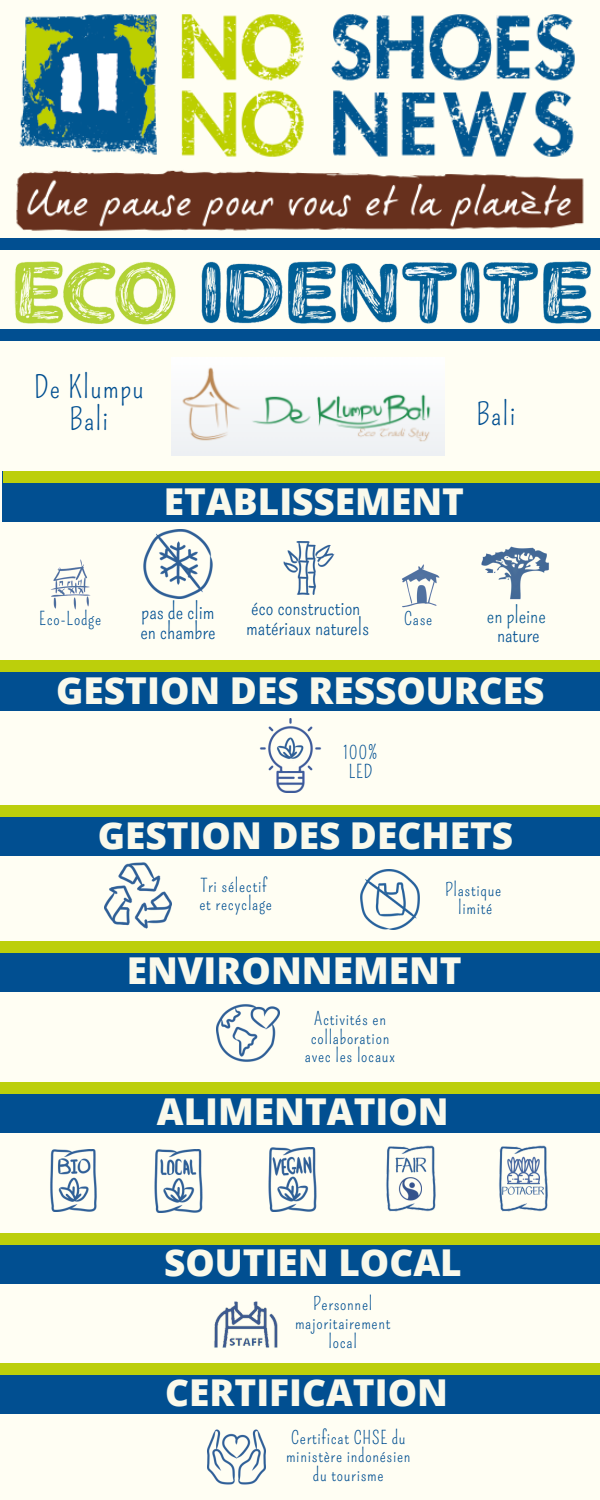
<style>
.page{position:relative;width:600px;height:1500px;background:#fffef3}
.page>*{position:absolute;margin:0;border:0;box-sizing:border-box;transform-origin:0 0}
.t1{font:800 37px "Open Sans";color:#faf9eb}
.t2{font:30.3px/31.5px "Pompiere";letter-spacing:.04em;color:#014f91;text-align:center}
.t3{font:22px/20.2px "Pompiere";color:#014f91}
.t4{font:22px "Pompiere";color:#065892}
.t5{font:18px/18.8px "Pompiere";letter-spacing:.04em;color:#014f91;text-align:center}
</style>
<div class="page">
<div style="left:0;top:1082px;width:600px;height:51px;background:#014f91"></div>
<div style="left:0;top:1082px;width:600px;height:12px;background:#bccf0b"></div>
<div style="left:0;top:806px;width:600px;height:50px;background:#014f91"></div>
<div style="left:0;top:806px;width:600px;height:11px;background:#bccf0b"></div>
<div style="left:0;top:1233px;width:600px;height:51px;background:#014f91"></div>
<div style="left:0;top:1233px;width:600px;height:12px;background:#bccf0b"></div>
<div style="left:0;top:941px;width:600px;height:50px;background:#014f91"></div>
<div style="left:0;top:941px;width:600px;height:11px;background:#bccf0b"></div>
<div style="left:0;top:661px;width:600px;height:50px;background:#014f91"></div>
<div style="left:0;top:661px;width:600px;height:11px;background:#bccf0b"></div>
<div style="left:3px;top:472px;width:597px;height:50px;background:#014f91"></div>
<div style="left:4px;top:472px;width:596px;height:11px;background:#bccf0b"></div>
<img style="left:16px;top:14px;width:568px;height:217px">
<img style="left:14px;top:261px;width:578px;height:64px">
<div style="left:0;top:238px;width:600px;height:12px;background:#014f91"></div>
<div style="left:0;top:330px;width:600px;height:11px;background:#014f91"></div>
<img style="left:214px;top:1301px;width:64px;height:47px">
<img style="left:50px;top:1150px;width:47px;height:62px">
<img style="left:154px;top:1149px;width:49px;height:64px">
<img style="left:499px;top:1145px;width:49px;height:67px">
<img style="left:507px;top:1154px;width:33px;height:32px">
<img style="left:503px;top:1186px;width:42px;height:9px">
<img style="left:104px;top:862px;width:67px;height:67px">
<img style="left:217px;top:1004px;width:63px;height:58px">
<img style="left:360px;top:870px;width:60px;height:59px">
<img style="left:51px;top:559px;width:40px;height:51px">
<img style="left:386px;top:1145px;width:50px;height:67px">
<img style="left:395px;top:1157px;width:34px;height:16px">
<img style="left:172px;top:357px;width:272px;height:99px">
<img style="left:143px;top:530px;width:69px;height:69px">
<img style="left:259px;top:719px;width:63px;height:74px">
<div style="left:277px;top:738px;width:29px;height:18px;background:#fffef3"></div>
<div style="left:284px;top:742px;width:14px;height:29px;background:#fffef3"></div>
<div style="left:289px;top:742px;width:18px;height:18px;background:#fffef3"></div>
<div style="left:289px;top:746px;width:13px;height:18px;background:#fffef3"></div>
<img style="left:274px;top:736px;width:31px;height:25px">
<img style="left:402px;top:564px;width:38px;height:44px">
<img style="left:268px;top:1148px;width:49px;height:64px">
<img style="left:207px;top:1429px;width:58px;height:56px">
<img style="left:482px;top:546px;width:67px;height:54px">
<img style="left:283px;top:542px;width:52px;height:52px">
<div style="left:0;top:1363px;width:600px;height:51px;background:#014f91"></div>
<div style="left:0;top:1363px;width:600px;height:12px;background:#bccf0b"></div>
<h2 class="t2" style="left:34px;top:372px;width:111px">De Klumpu<br>Bali</h2>
<h2 class="t2" style="left:477px;top:399px;width:40px">Bali</h2>
<h1 class="t1" style="left:164px;top:475px;width:302px">ETABLISSEMENT</h1>
<p class="t5" style="left:39px;top:610px;width:63px">Eco-Lodge</p>
<p class="t3" style="left:140px;top:602px;width:77px">pas de clim en chambre</p>
<p class="t3" style="left:246px;top:598px;width:124px;line-height:19.9px">éco construction matériaux naturels</p>
<p class="t5" style="left:404px;top:610px;width:30px">Case</p>
<p class="t4" style="left:487px;top:602px;width:60px">en pleine</p>
<p class="t3" style="left:497px;top:624px;width:44px">nature</p>
<h1 class="t1" style="left:56px;top:664px;width:490px">GESTION DES RESSOURCES</h1>
<p class="t5" style="left:343px;top:743px;width:36px">100%<br>LED</p>
<h1 class="t1" style="left:98px;top:809px;width:417px">GESTION DES DECHETS</h1>
<p class="t5" style="left:199px;top:876px;width:74px;text-align:left">Tri sélectif et recyclage</p>
<p class="t5" style="left:445px;top:880px;width:58px">Plastique limité</p>
<h1 class="t1" style="left:127px;top:944px;width:336px">ENVIRONNEMENT</h1>
<p class="t5" style="left:305px;top:1009px;width:92px">Activités en collaboration avec les locaux</p>
<h1 class="t1" style="left:157px;top:1085px;width:293px">ALIMENTATION</h1>
<h1 class="t1" style="left:164px;top:1237px;width:299px">SOUTIEN LOCAL</h1>
<p class="t5" style="left:295px;top:1295px;width:97px">Personnel majoritairement local</p>
<h1 class="t1" style="left:165px;top:1367px;width:284px">CERTIFICATION</h1>
<p class="t5" style="left:286px;top:1428px;width:126px">Certificat CHSE du ministère indonésien du tourisme</p>
</div>
